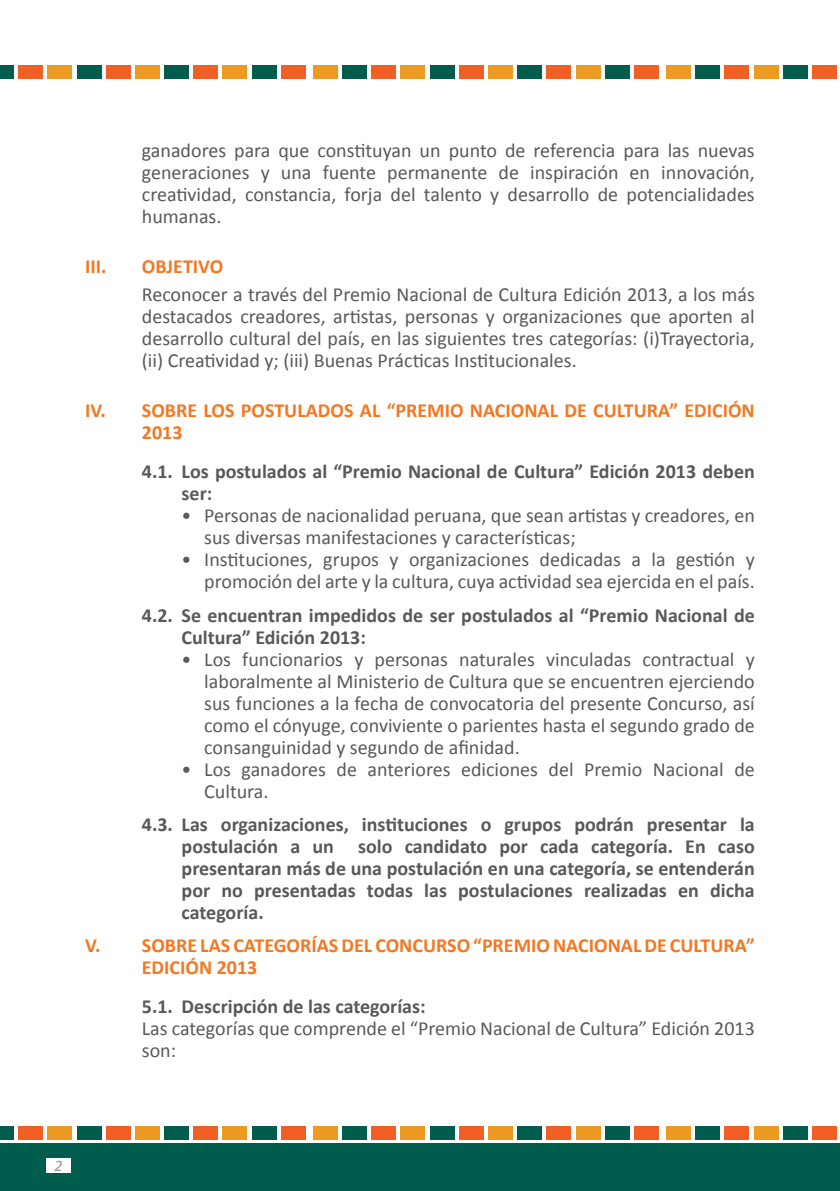
<style>
.page{position:relative;width:840px;height:1191px;background:#fff}
.page>*{position:absolute;margin:0;border:0;box-sizing:border-box;transform-origin:0 0}
.t1{font:20px/22px "Calibri";color:#58595b;text-align:justify}
.t2{font:700 20px/22px "Calibri";color:#58595b}
.t3{font:700 20px/22px "Calibri";color:#f47721}
.t4{font:italic 16px "Calibri";color:#939598}
</style>
<div class="page">
<div style="left:0;top:1143px;width:839px;height:48px;background:#005d4e"></div>
<div style="left:0;top:1126px;width:14px;height:14px;background:#005d4e"></div>
<div style="left:18px;top:1126px;width:25px;height:14px;background:#f15f24"></div>
<div style="left:47px;top:1126px;width:25px;height:14px;background:#ed9a22"></div>
<div style="left:77px;top:1126px;width:24px;height:14px;background:#005d4e"></div>
<div style="left:106px;top:1126px;width:24px;height:14px;background:#f15f24"></div>
<div style="left:135px;top:1126px;width:24px;height:14px;background:#ed9a22"></div>
<div style="left:164px;top:1126px;width:25px;height:14px;background:#005d4e"></div>
<div style="left:193px;top:1126px;width:25px;height:14px;background:#f15f24"></div>
<div style="left:222px;top:1126px;width:25px;height:14px;background:#ed9a22"></div>
<div style="left:251px;top:1126px;width:25px;height:14px;background:#005d4e"></div>
<div style="left:281px;top:1126px;width:24px;height:14px;background:#f15f24"></div>
<div style="left:313px;top:1126px;width:24px;height:14px;background:#ed9a22"></div>
<div style="left:342px;top:1126px;width:25px;height:14px;background:#005d4e"></div>
<div style="left:371px;top:1126px;width:25px;height:14px;background:#f15f24"></div>
<div style="left:400px;top:1126px;width:25px;height:14px;background:#ed9a22"></div>
<div style="left:429px;top:1126px;width:25px;height:14px;background:#005d4e"></div>
<div style="left:459px;top:1126px;width:24px;height:14px;background:#f15f24"></div>
<div style="left:488px;top:1126px;width:24px;height:14px;background:#ed9a22"></div>
<div style="left:517px;top:1126px;width:24px;height:14px;background:#005d4e"></div>
<div style="left:546px;top:1126px;width:25px;height:14px;background:#f15f24"></div>
<div style="left:575px;top:1126px;width:25px;height:14px;background:#ed9a22"></div>
<div style="left:604px;top:1126px;width:25px;height:14px;background:#005d4e"></div>
<div style="left:633px;top:1126px;width:25px;height:14px;background:#f15f24"></div>
<div style="left:666px;top:1126px;width:24px;height:14px;background:#ed9a22"></div>
<div style="left:695px;top:1126px;width:24px;height:14px;background:#005d4e"></div>
<div style="left:724px;top:1126px;width:24px;height:14px;background:#f15f24"></div>
<div style="left:753px;top:1126px;width:25px;height:14px;background:#ed9a22"></div>
<div style="left:782px;top:1126px;width:25px;height:14px;background:#005d4e"></div>
<div style="left:811px;top:1126px;width:25px;height:14px;background:#f15f24"></div>
<div style="left:0;top:65px;width:14px;height:14px;background:#005d4e"></div>
<div style="left:18px;top:65px;width:25px;height:14px;background:#f15f24"></div>
<div style="left:47px;top:65px;width:25px;height:14px;background:#ed9a22"></div>
<div style="left:77px;top:65px;width:24px;height:14px;background:#005d4e"></div>
<div style="left:106px;top:65px;width:24px;height:14px;background:#f15f24"></div>
<div style="left:135px;top:65px;width:24px;height:14px;background:#ed9a22"></div>
<div style="left:164px;top:65px;width:25px;height:14px;background:#005d4e"></div>
<div style="left:193px;top:65px;width:25px;height:14px;background:#f15f24"></div>
<div style="left:222px;top:65px;width:25px;height:14px;background:#ed9a22"></div>
<div style="left:251px;top:65px;width:25px;height:14px;background:#005d4e"></div>
<div style="left:281px;top:65px;width:24px;height:14px;background:#f15f24"></div>
<div style="left:313px;top:65px;width:24px;height:14px;background:#ed9a22"></div>
<div style="left:342px;top:65px;width:25px;height:14px;background:#005d4e"></div>
<div style="left:371px;top:65px;width:25px;height:14px;background:#f15f24"></div>
<div style="left:400px;top:65px;width:25px;height:14px;background:#ed9a22"></div>
<div style="left:429px;top:65px;width:25px;height:14px;background:#005d4e"></div>
<div style="left:459px;top:65px;width:24px;height:14px;background:#f15f24"></div>
<div style="left:488px;top:65px;width:24px;height:14px;background:#ed9a22"></div>
<div style="left:517px;top:65px;width:24px;height:14px;background:#005d4e"></div>
<div style="left:546px;top:65px;width:25px;height:14px;background:#f15f24"></div>
<div style="left:575px;top:65px;width:25px;height:14px;background:#ed9a22"></div>
<div style="left:604px;top:65px;width:25px;height:14px;background:#005d4e"></div>
<div style="left:633px;top:65px;width:25px;height:14px;background:#f15f24"></div>
<div style="left:666px;top:65px;width:24px;height:14px;background:#ed9a22"></div>
<div style="left:695px;top:65px;width:24px;height:14px;background:#005d4e"></div>
<div style="left:724px;top:65px;width:24px;height:14px;background:#f15f24"></div>
<div style="left:753px;top:65px;width:25px;height:14px;background:#ed9a22"></div>
<div style="left:782px;top:65px;width:25px;height:14px;background:#005d4e"></div>
<div style="left:811px;top:65px;width:25px;height:14px;background:#f15f24"></div>
<div style="left:46px;top:1158px;width:25px;height:14px;background:#fff"></div>
<p class="t1" style="left:142px;top:139px;width:614px">ganadores para que constituyan un punto de referencia para las nuevas generaciones y una fuente permanente de inspiración en innovación, creatividad, constancia, forja del talento y desarrollo de potencialidades humanas.</p>
<p class="t3" style="left:85px;top:255px;width:23px">III.</p>
<p class="t3" style="left:142px;top:255px;width:83px">OBJETIVO</p>
<p class="t1" style="left:142px;top:283px;width:614px">Reconocer a través del Premio Nacional de Cultura Edición 2013, a los más destacados creadores, artistas, personas y organizaciones que aporten al desarrollo cultural del país, en las siguientes tres categorías: (i)Trayectoria, (ii) Creatividad y; (iii) Buenas Prácticas Institucionales.</p>
<p class="t3" style="left:142px;top:399px;width:614px;text-indent:-57px">IV. SOBRE LOS POSTULADOS AL “PREMIO NACIONAL DE CULTURA” EDICIÓN<br>2013</p>
<p class="t2" style="left:181px;top:460px;width:574px;text-indent:-40px">4.1. Los postulados al “Premio Nacional de Cultura” Edición 2013 deben ser:</p>
<p class="t1" style="left:204px;top:505px;width:551px;text-indent:-23px">• Personas de nacionalidad peruana, que sean artistas y creadores, en sus diversas manifestaciones y características;</p>
<p class="t1" style="left:181px;top:549px;width:574px;text-align:right">• Instituciones, grupos y organizaciones dedicadas a la gestión y promoción del arte y la cultura, cuya actividad sea ejercida en el país.</p>
<p class="t2" style="left:181px;top:604px;width:574px;text-indent:-40px">4.2. Se encuentran impedidos de ser postulados al “Premio Nacional de<br>Cultura” Edición 2013:</p>
<p class="t1" style="left:204px;top:648px;width:551px;text-indent:-23px">• Los funcionarios y personas naturales vinculadas contractual y laboralmente al Ministerio de Cultura que se encuentren ejerciendo sus funciones a la fecha de convocatoria del presente Concurso, así como el cónyuge, conviviente o parientes hasta el segundo grado de consanguinidad y segundo de afinidad.</p>
<p class="t1" style="left:204px;top:758px;width:551px;text-indent:-23px">• Los ganadores de anteriores ediciones del Premio Nacional de<br>Cultura.</p>
<p class="t2" style="left:181px;top:813px;width:574px;text-align:justify;text-indent:-40px">4.3. Las organizaciones, instituciones o grupos podrán presentar la postulación a un solo candidato por cada categoría. En caso presentaran más de una postulación en una categoría, se entenderán por no presentadas todas las postulaciones realizadas en dicha categoría.</p>
<p class="t3" style="left:142px;top:934px;width:614px;text-indent:-57px">V. SOBRE LAS CATEGORÍAS DEL CONCURSO “PREMIO NACIONAL DE CULTURA”<br>EDICIÓN 2013</p>
<p class="t2" style="left:142px;top:995px;width:285px">5.1. Descripción de las categorías:</p>
<p class="t1" style="left:142px;top:1018px;width:614px">Las categorías que comprende el “Premio Nacional de Cultura” Edición 2013 son:</p>
<p class="t4" style="left:54px;top:1154px;width:10px">2</p>
</div>
